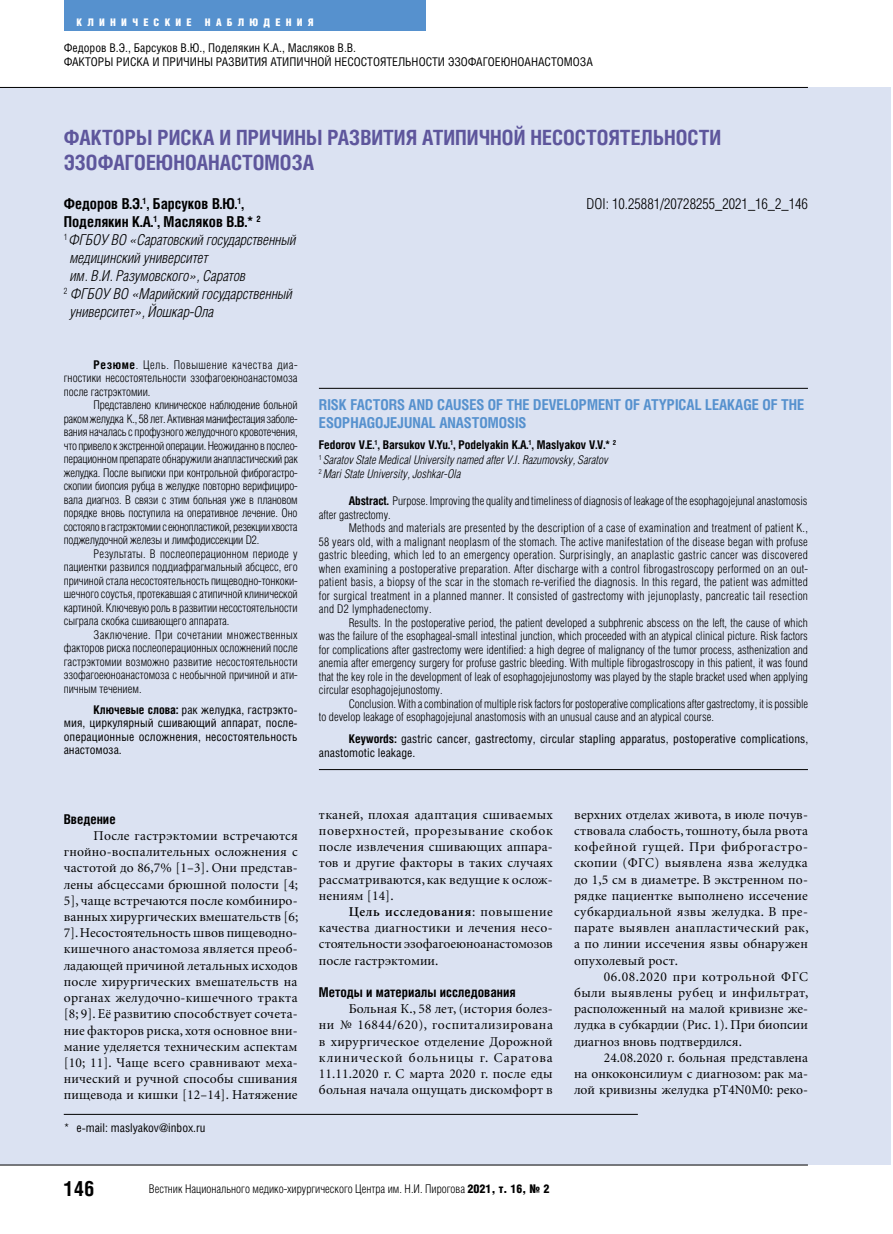
<style>
.page{position:relative;width:893px;height:1234px;background:#fff}
.page>*{position:absolute;margin:0;border:0;box-sizing:border-box;transform-origin:0 0}
.article_title{font:700 21px/25.2px "Helios Cond";color:#5e569c}
.t1{font:700 21px "Helios Cond";color:#000}
.author_institution{font:italic 300 15px "Helios Cond";color:#000}
.article_title_lat{font:700 15px/18px "Helios Cond";color:#5691ce}
.author_name{font:700 15px/18px "Helios Cond";color:#000}
.author_institution_copy{font:300 15px "Helios Cond";color:#000}
.main_text_material{font:13.5px/16.2px "Minion Cyr";letter-spacing:.01em;color:#000;text-align:justify}
.text_title_MATERIAL{font:700 13.5px "Helios Cond";color:#000}
.Abstract_lat{font:300 12px/13.5px "Helios Cond";color:#000}
.Abstract{font:300 12px/13.5px "Helios Cond";color:#000;text-align:justify}
.contents_farticle{font:12px "Helios Cond";color:#000}
.keywords{font:12px/13.5px "Helios Cond";letter-spacing:.005em;color:#000;text-align:justify}
.keywords_lat{font:12px/13.5px "Helios Cond";letter-spacing:.005em;color:#000}
.author_institution_lat{font:italic 300 12px "Helios Cond";color:#000}
.author_name_lat{font:700 12px "Helios Cond";color:#000}
.references_rule{font:12px "Helios Cond";color:#000}
.t2{font:900 10.5px "Helios Cond";letter-spacing:.5em;color:#fff}
.s1{font-weight:700}
.s2{font-weight:600}
.s3{font-weight:900}
</style>
<div class="page">
<div style="left:0;top:87px;width:891px;height:1077px;background:#dbe2f2"></div>
<hr style="left:0;top:1164px;width:808px;height:1px;background:#000">
<hr style="left:0;top:87px;width:808px;height:1px;background:#000">
<div style="left:64px;top:0;width:361px;height:30px;background:#5691ce"></div>
<hr style="left:319px;top:388px;width:489px;height:1px;background:#000">
<hr style="left:319px;top:769px;width:489px;height:1px;background:#000">
<hr style="left:64px;top:1113px;width:574px;height:1px;background:#000">
<p class="t2" style="left:77px;top:16px;width:117px">КЛИНИЧЕСКИЕ</p>
<p class="t2" style="left:205px;top:16px;width:110px">НАБЛЮДЕНИЯ</p>
<p class="contents_farticle" style="left:64px;top:41px;width:294px">Федоров В.Э., Барсуков В.Ю., Поделякин К.А., Масляков В.В.</p>
<p class="contents_farticle" style="left:64px;top:55px;width:531px">ФАКТОРЫ РИСКА И ПРИЧИНЫ РАЗВИТИЯ АТИПИЧНОЙ НЕСОСТОЯТЕЛЬНОСТИ ЭЗОФАГОЕЮНОАНАСТОМОЗА</p>
<p class="article_title" style="left:64px;top:124px;width:659px">ФАКТОРЫ РИСКА И ПРИЧИНЫ РАЗВИТИЯ АТИПИЧНОЙ НЕСОСТОЯТЕЛЬНОСТИ<br>ЭЗОФАГОЕЮНОАНАСТОМОЗА</p>
<p class="author_name" style="left:64px;top:194px;width:199px">Федоров В.Э.<sup>1</sup>, Барсуков В.Ю.<sup>1</sup>,<br>Поделякин К.А.<sup>1</sup>, Масляков В.В.* <sup>2</sup></p>
<p class="author_institution" style="left:64px;top:231px;width:234px"><sup>1</sup> ФГБОУ ВО «Саратовский государственный</p>
<p class="author_institution" style="left:70px;top:249px;width:140px">медицинский университет</p>
<p class="author_institution" style="left:70px;top:267px;width:177px">им. В.И. Разумовского», Саратов</p>
<p class="author_institution" style="left:64px;top:285px;width:230px"><sup>2</sup> ФГБОУ ВО «Марийский государственный</p>
<p class="author_institution" style="left:70px;top:303px;width:145px">университет», Йошкар-Ола</p>
<p class="author_institution_copy" style="left:587px;top:195px;width:223px">DOI: 10.25881/20728255_2021_16_2_146</p>
<p class="Abstract" style="left:64px;top:357px;width:235px;text-indent:30px"><span class="s1">Резюме</span>. Цель. Повышение качества диа&shy;гностики несостоятельности эзофагоеюноанастомоза после гастрэктомии.</p>
<p class="Abstract" style="left:64px;top:398px;width:236px;text-indent:30px">Представлено клиническое наблюдение больной раком желудка К., 58 лет. Активная манифестация заболе&shy;вания началась с профузного желудочного кровотечения, что привело к экстренной операции. Неожиданно в послео&shy;перационном препарате обнаружили анапластический рак желудка. После выписки при контрольной фиброгастро&shy;скопии биопсия рубца в желудке повторно верифициро&shy;вала диагноз. В связи с этим больная уже в плановом порядке вновь поступила на оперативное лечение. Оно состояло в гастрэктомии с еюнопластикой, резекции хвоста поджелудочной железы и лимфодиссекции D2.</p>
<p class="Abstract" style="left:64px;top:546px;width:235px;text-indent:30px">Результаты. В послеоперационном периоде у пациентки развился поддиафрагмальный абсцесс, его причиной стала несостоятельность пищеводно-тонкоки&shy;шечного соустья, протекавшая с атипичной клинической картиной. Ключевую роль в развитии несостоятельности сыграла скобка сшивающего аппарата.</p>
<p class="Abstract" style="left:64px;top:627px;width:236px;text-indent:30px">Заключение. При сочетании множественных факторов риска послеоперационных осложнений после гастрэктомии возможно развитие несостоятельности эзофагоеюноанастомоза с необычной причиной и ати&shy;пичным течением.</p>
<p class="keywords" style="left:64px;top:702px;width:235px;text-indent:30px"><span class="s1">Ключевые слова:</span> рак желудка, гастрэкто&shy;мия, циркулярный сшивающий аппарат, после&shy;операционные осложнения, несостоятельность анастомоза.</p>
<p class="text_title_MATERIAL" style="left:64px;top:810px;width:53px">Введение</p>
<p class="main_text_material" style="left:64px;top:827px;width:236px;text-indent:30px">После гастрэктомии встречаются гнойно-воспалительных осложнения с частотой до 86,7% [1–3]. Они представ&shy;лены абсцессами брюшной полости [4; 5], чаще встречаются после комбиниро&shy;ванных хирургических вмешательств [6; 7]. Несостоятельность швов пищеводно&shy;кишечного анастомоза является преоб&shy;ладающей причиной летальных исходов после хирургических вмешательств на органах желудочно-кишечного тракта [8; 9]. Её развитию способствует сочета&shy;ние факторов риска, хотя основное вни&shy;мание уделяется техническим аспектам [10; 11]. Чаще всего сравнивают меха&shy;нический и ручной способы сшивания пищевода и кишки [12–14]. Натяжение</p>
<p class="references_rule" style="left:64px;top:1119px;width:143px">* е-mail: maslyakov@inbox.ru</p>
<p class="article_title_lat" style="left:319px;top:395px;width:487px">RISK FACTORS AND CAUSES OF THE DEVELOPMENT OF ATYPICAL LEAKAGE OF THE<br>ESOPHAGOJEJUNAL ANASTOMOSIS</p>
<p class="author_name_lat" style="left:319px;top:438px;width:299px">Fedorov V.E.<sup>1</sup>, Barsukov V.Yu.<sup>1</sup>, Podelyakin K.A.<sup>1</sup>, Maslyakov V.V.* <sup>2</sup></p>
<p class="author_institution_lat" style="left:319px;top:453px;width:291px"><sup>1</sup> Saratov State Medical University named after V.I. Razumovsky, Saratov</p>
<p class="author_institution_lat" style="left:319px;top:467px;width:144px"><sup>2</sup> Mari State University, Joshkar-Ola</p>
<p class="Abstract_lat" style="left:319px;top:494px;width:490px;text-indent:30px"><span class="s1">Abstract.</span> Purpose. Improving the quality and timeliness of diagnosis of leakage of the esophagojejunal anastomosis after gastrectomy.</p>
<p class="Abstract_lat" style="left:319px;top:521px;width:491px;text-align:justify;text-indent:30px">Methods and materials are presented by the description of a case of examination and treatment of patient K., 58 years old, with a malignant neoplasm of the stomach. The active manifestation of the disease began with profuse gastric bleeding, which led to an emergency operation. Surprisingly, an anaplastic gastric cancer was discovered when examining a postoperative preparation. After discharge with a control fibrogastroscopy performed on an out&shy;patient basis, a biopsy of the scar in the stomach re-verified the diagnosis. In this regard, the patient was admitted for surgical treatment in a planned manner. It consisted of gastrectomy with jejunoplasty, pancreatic tail resection and D2 lymphadenectomy.</p>
<p class="Abstract_lat" style="left:319px;top:615px;width:491px;text-align:justify;text-indent:30px">Results. In the postoperative period, the patient developed a subphrenic abscess on the left, the cause of which was the failure of the esophageal-small intestinal junction, which proceeded with an atypical clinical picture. Risk factors for complications after gastrectomy were identified: a high degree of malignancy of the tumor process, asthenization and anemia after emergency surgery for profuse gastric bleeding. With multiple fibrogastroscopy in this patient, it was found that the key role in the development of leak of esophagojejunostomy was played by the staple bracket used when applying circular esophagojejunostomy.</p>
<p class="Abstract_lat" style="left:319px;top:696px;width:491px;text-indent:30px">Conclusion. With a combination of multiple risk factors for postoperative complications after gastrectomy, it is possible to develop leakage of esophagojejunal anastomosis with an unusual cause and an atypical course.</p>
<p class="keywords_lat" style="left:319px;top:731px;width:491px;text-indent:30px"><span class="s1">Keywords:</span> gastric cancer, gastrectomy, circular stapling apparatus, postoperative complications, anastomotic leakage.</p>
<p class="main_text_material" style="left:319px;top:805px;width:235px">тканей, плохая адаптация сшиваемых поверхностей, прорезывание скобок после извлечения сшивающих аппара&shy;тов и другие факторы в таких случаях рассматриваются, как ведущие к ослож&shy;нениям [14].</p>
<p class="main_text_material" style="left:319px;top:903px;width:235px;text-indent:30px"><span class="s2">Цель исследования</span>: повышение качества диагностики и лечения несо&shy;стоятельности эзофагоеюноанастомозов после гастрэктомии.</p>
<p class="text_title_MATERIAL" style="left:319px;top:983px;width:198px">Методы и материалы исследования</p>
<p class="main_text_material" style="left:319px;top:1000px;width:235px;text-indent:30px">Больная К., 58 лет, (история болез&shy;ни № 16844/620), госпитализирована в хирургическое отделение Дорожной клинической больницы г. Саратова 11.11.2020 г. С марта 2020 г. после еды больная начала ощущать дискомфорт в</p>
<p class="main_text_material" style="left:574px;top:805px;width:236px">верхних отделах живота, в июле почув&shy;ствовала слабость, тошноту, была рвота кофейной гущей. При фиброгастро&shy;скопии (ФГС) выявлена язва желудка до 1,5 см в диаметре. В экстренном по&shy;рядке пациентке выполнено иссечение субкардиальной язвы желудка. В пре&shy;парате выявлен анапластический рак, а по линии иссечения язвы обнаружен опухолевый рост.</p>
<p class="main_text_material" style="left:574px;top:967px;width:236px;text-indent:30px">06.08.2020 при котрольной ФГС были выявлены рубец и инфильтрат, расположенный на малой кривизне же&shy;лудка в субкардии (Рис. 1). При биопсии диагноз вновь подтвердился.</p>
<p class="main_text_material" style="left:574px;top:1048px;width:235px;text-indent:30px">24.08.2020 г. больная представлена на онкоконсилиум с диагнозом: рак ма&shy;лой кривизны желудка pT4N0M0: реко-</p>
<p class="t1" style="left:64px;top:1175px;width:32px">146</p>
<p class="Abstract_lat" style="left:149px;top:1181px;width:402px">Вестник Национального медико-хирургического Центра им. Н.И. Пирогова <span class="s3">2021, т. 16, № 2</span></p>
</div>
